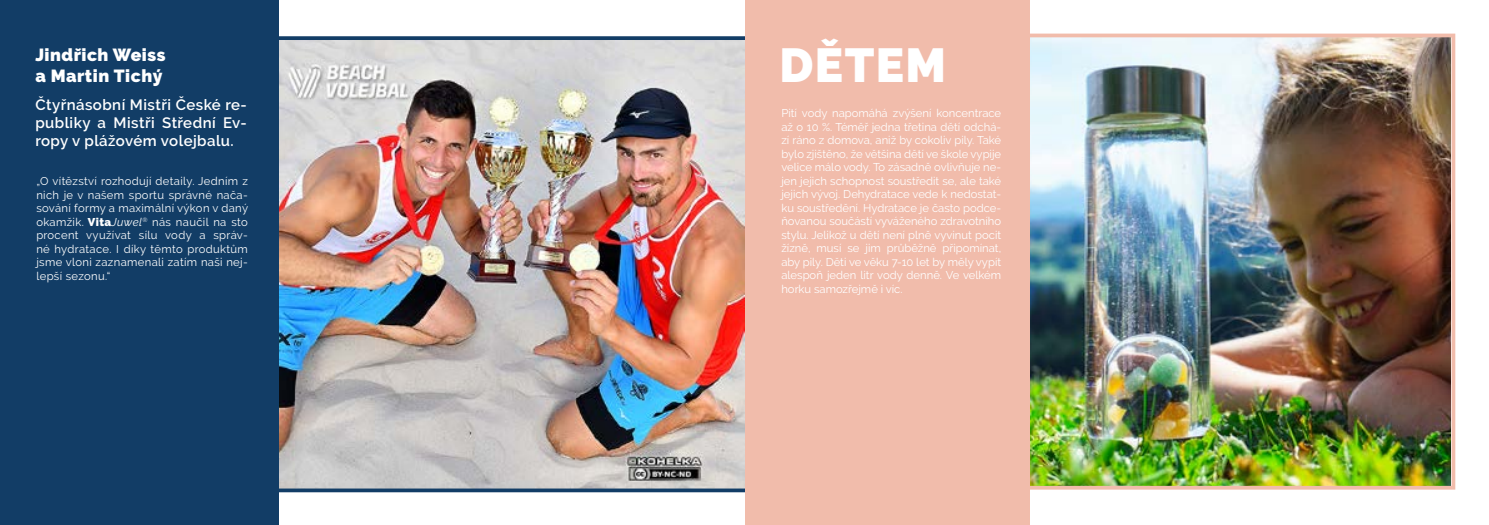
<style>
.page{position:relative;width:1489px;height:525px;background:#fff}
.page>*{position:absolute;margin:0;border:0;box-sizing:border-box;transform-origin:0 0}
.t1{font:900 47.5px "Raleway";letter-spacing:.03em;color:#fff}
.t2{font:900 17.5px/21px "Raleway";letter-spacing:.03em;color:#fff}
.t3{font:600 15px/18px "Raleway";letter-spacing:.03em;color:#fff;text-align:justify}
.t4{font:11.25px/13.5px "Raleway";letter-spacing:.01em;color:#fff;text-align:justify}
.s1{font-weight:900}
.s2{font-style:italic}
</style>
<div class="page">
<img style="left:279px;top:36px;width:466px;height:457px">
<div style="left:0;top:0;width:279px;height:524px;background:#123d66"></div>
<div style="left:745px;top:0;width:284px;height:524px;background:#f1bcab"></div>
<img style="left:1029px;top:32px;width:427px;height:458px">
<h2 class="t2" style="left:35px;top:44px;width:132px">Jindřich Weiss a Martin Tichý</h2>
<h3 class="t3" style="left:35px;top:96px;width:213px">Čtyřnásobní Mistři České re&shy;publiky a Mistři Střední Ev&shy;ropy v plážovém volejbalu.</h3>
<p class="t4" style="left:36px;top:174px;width:213px">„O vítězství rozhodují detaily. Jedním z nich je v našem sportu správné nača&shy;sování formy a maximální výkon v daný okamžik. <span class="s1">Vita</span><span class="s2">Juwel</span><sup>®</sup> nás naučil na sto procent využívat sílu vody a správ&shy;né hydratace. I díky těmto produktům jsme vloni zaznamenali zatím naši nej&shy;lepší sezonu.“</p>
<h1 class="t1" style="left:779px;top:38px;width:168px">DĚTEM</h1>
<p class="t4" style="left:781px;top:106px;width:221px">Pití vody napomáhá zvýšení koncentrace až o 10 %. Téměř jedna třetina dětí odchá&shy;zí ráno z domova, aniž by cokoliv pily. Také bylo zjištěno, že většina dětí ve škole vypije velice málo vody. To zásadně ovlivňuje ne&shy;jen jejich schopnost soustředit se, ale také jejich vývoj. Dehydratace vede k nedostat&shy;ku soustředění. Hydratace je často podce&shy;ňovanou součástí vyváženého zdravotního stylu. Jelikož u dětí není plně vyvinut pocit žízně, musí se jim průběžně připomínat, aby pily. Děti ve věku 7-10 let by měly vypít alespoň jeden litr vody denně. Ve velkém horku samozřejmě i víc.</p>
</div>
